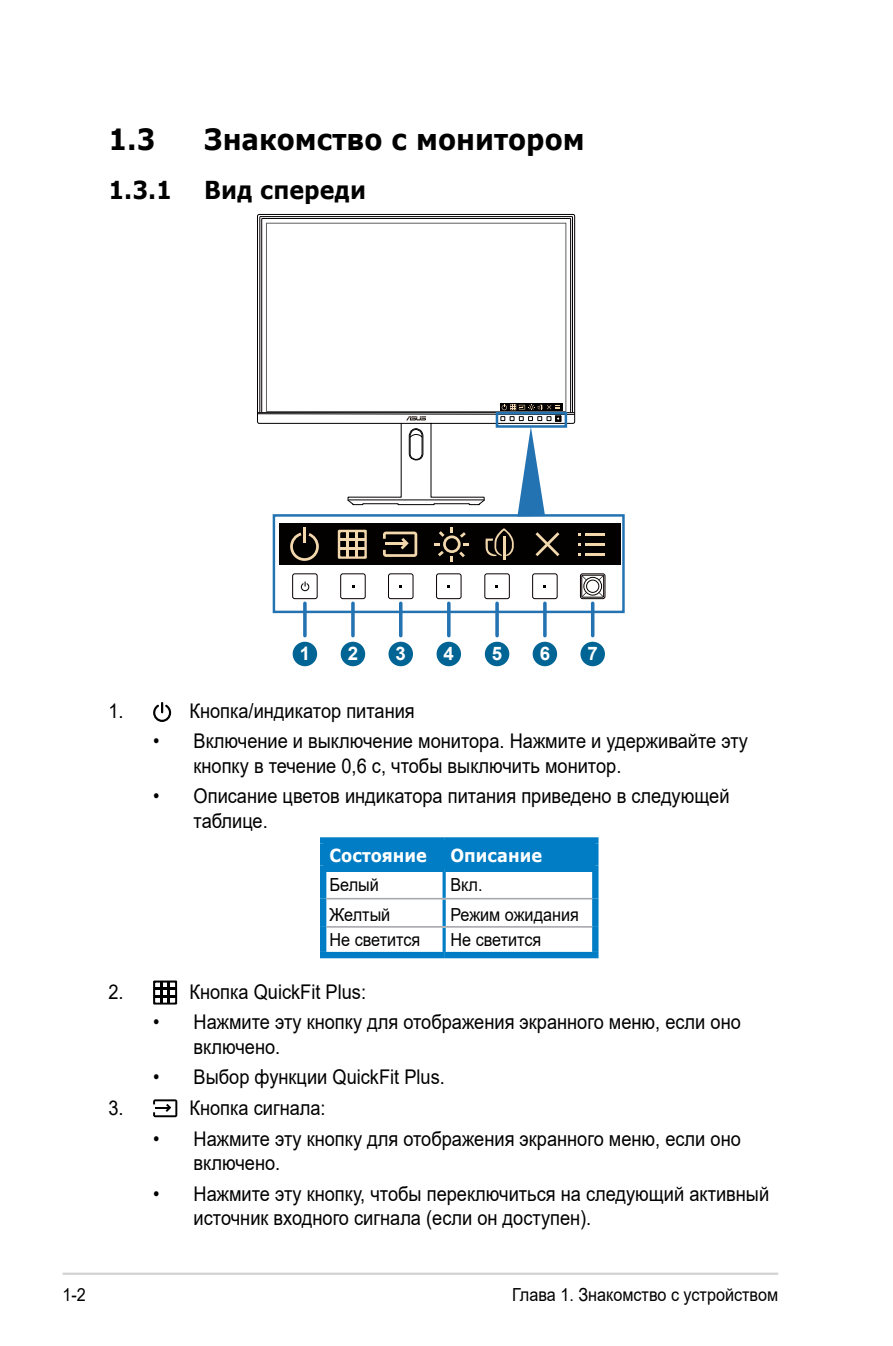
<style>
.page{position:relative;width:893px;height:1346px;background:#fff}
.page>*{position:absolute;margin:0;border:0;box-sizing:border-box;transform-origin:0 0}
.t1{font:700 29.25px "Verdana";color:#000;scale:.9 1}
.t2{font:700 24.75px "Verdana";color:#000;scale:.9 1}
.t3{font:20.25px/24.3px "Arial";color:#000;scale:.9 1}
.t4{font:700 18.68px "Arial";color:#fff}
.t5{font:18px "Arial";color:#000;scale:.9 1}
.t6{font:700 18px "Verdana";color:#fff;scale:.9 1}
</style>
<div class="page">
<hr style="left:63px;top:1272px;width:715px;height:3px;background:#d1d3d4">
<svg style="left:257px;top:214px;width:319px;height:210px"></svg>
<hr style="left:257px;top:413px;width:317px;height:2px;background:#030000">
<hr style="left:257px;top:412px;width:317px;height:1px;background:#030000">
<svg style="left:347px;top:416px;width:138px;height:89px"></svg>
<svg style="left:259px;top:216px;width:314px;height:197px"></svg>
<svg style="left:261px;top:218px;width:310px;height:195px"></svg>
<div style="left:280px;top:523px;width:341px;height:42px;background:#030000"></div>
<svg style="left:435px;top:527px;width:34px;height:34px"></svg>
<svg style="left:383px;top:531px;width:34px;height:26px"></svg>
<hr style="left:385px;top:542px;width:21px;height:3px;background:#f3d8ad">
<svg style="left:290px;top:533px;width:29px;height:28px"></svg>
<hr style="left:303px;top:527px;width:3px;height:16px;background:#f3d8ad">
<svg style="left:535px;top:532px;width:24px;height:24px"></svg>
<hr style="left:585px;top:533px;width:19px;height:3px;background:#f3d8ad">
<hr style="left:585px;top:543px;width:19px;height:3px;background:#f3d8ad">
<svg style="left:578px;top:553px;width:26px;height:2px"></svg>
<div style="left:273px;top:514px;width:352px;height:99px;border:2px solid #2372b1"></div>
<div style="left:293px;top:642px;width:24px;height:24px;background:#006494;border-radius:50%"></div>
<svg style="left:303px;top:603px;width:4px;height:33px"></svg>
<div style="left:388px;top:642px;width:25px;height:24px;background:#006494;border-radius:50%"></div>
<hr style="left:399px;top:603px;width:3px;height:33px;background:#2372b1">
<div style="left:437px;top:642px;width:24px;height:24px;background:#006494;border-radius:50%"></div>
<svg style="left:447px;top:603px;width:4px;height:33px"></svg>
<div style="left:485px;top:642px;width:24px;height:24px;background:#006494;border-radius:50%"></div>
<svg style="left:495px;top:603px;width:4px;height:33px"></svg>
<div style="left:533px;top:642px;width:24px;height:24px;background:#006494;border-radius:50%"></div>
<svg style="left:543px;top:603px;width:4px;height:33px"></svg>
<div style="left:580px;top:642px;width:25px;height:24px;background:#006494;border-radius:50%"></div>
<hr style="left:591px;top:603px;width:3px;height:33px;background:#2372b1">
<div style="left:341px;top:642px;width:24px;height:24px;background:#006494;border-radius:50%"></div>
<svg style="left:351px;top:603px;width:4px;height:33px"></svg>
<div style="left:580px;top:573px;width:25px;height:26px;border:1px solid #090101;border-radius:2px"></div>
<div style="left:532px;top:573px;width:25px;height:26px;border:1px solid #090101;border-radius:2px"></div>
<div style="left:485px;top:573px;width:25px;height:26px;border:1px solid #090101;border-radius:2px"></div>
<div style="left:436px;top:573px;width:25px;height:26px;border:1px solid #090101;border-radius:2px"></div>
<div style="left:388px;top:573px;width:25px;height:26px;border:1px solid #090101;border-radius:2px"></div>
<div style="left:340px;top:573px;width:25px;height:26px;border:1px solid #090101;border-radius:2px"></div>
<div style="left:292px;top:573px;width:25px;height:26px;border:1px solid #090101;border-radius:2px"></div>
<svg style="left:582px;top:575px;width:22px;height:22px"></svg>
<div style="left:581px;top:575px;width:23px;height:22px;border:1px solid #090101"></div>
<svg style="left:582px;top:576px;width:5px;height:4px"></svg>
<svg style="left:599px;top:576px;width:4px;height:4px"></svg>
<svg style="left:582px;top:592px;width:5px;height:5px"></svg>
<svg style="left:599px;top:592px;width:4px;height:5px"></svg>
<svg style="left:584px;top:577px;width:18px;height:18px"></svg>
<div style="left:584px;top:577px;width:18px;height:18px;border:1px solid #090101;border-radius:50%"></div>
<div style="left:587px;top:580px;width:12px;height:12px;background:#fff;border-radius:50%"></div>
<div style="left:586px;top:580px;width:13px;height:13px;border:1px solid #090101;border-radius:50%"></div>
<svg style="left:301px;top:581px;width:8px;height:10px"></svg>
<svg style="left:501px;top:416px;width:61px;height:100px"></svg>
<div style="left:496px;top:412px;width:71px;height:16px;border:3px solid #2372b1"></div>
<svg style="left:500px;top:403px;width:63px;height:8px"></svg>
<svg style="left:485px;top:528px;width:29px;height:30px"></svg>
<hr style="left:503px;top:536px;width:2px;height:24px;background:#f3d8ad">
<svg style="left:338px;top:530px;width:29px;height:29px"></svg>
<hr style="left:356px;top:532px;width:2px;height:24px;background:#f3d8ad">
<hr style="left:340px;top:539px;width:25px;height:2px;background:#f3d8ad">
<hr style="left:340px;top:547px;width:25px;height:3px;background:#f3d8ad">
<svg style="left:502px;top:404px;width:58px;height:6px"></svg>
<svg style="left:153px;top:702px;width:18px;height:20px"></svg>
<div style="left:326px;top:844px;width:266px;height:21px;background:#007dc4"></div>
<div style="left:320px;top:837px;width:124px;height:7px;background:#007dc4"></div>
<div style="left:320px;top:844px;width:6px;height:21px;background:#007dc4"></div>
<div style="left:444px;top:837px;width:154px;height:7px;background:#007dc4"></div>
<div style="left:592px;top:844px;width:6px;height:21px;background:#007dc4"></div>
<div style="left:320px;top:865px;width:124px;height:7px;background:#007dc4"></div>
<div style="left:320px;top:872px;width:6px;height:26px;background:#007dc4"></div>
<div style="left:444px;top:865px;width:154px;height:7px;background:#007dc4"></div>
<div style="left:592px;top:872px;width:6px;height:26px;background:#007dc4"></div>
<div style="left:320px;top:898px;width:6px;height:29px;background:#007dc4"></div>
<div style="left:592px;top:898px;width:6px;height:29px;background:#007dc4"></div>
<div style="left:320px;top:927px;width:6px;height:25px;background:#007dc4"></div>
<div style="left:592px;top:927px;width:6px;height:25px;background:#007dc4"></div>
<hr style="left:443px;top:844px;width:3px;height:21px;background:#007dc4">
<hr style="left:443px;top:872px;width:3px;height:26px;background:#007dc4">
<hr style="left:443px;top:899px;width:3px;height:27px;background:#007dc4">
<hr style="left:443px;top:927px;width:3px;height:25px;background:#007dc4">
<hr style="left:326px;top:898px;width:118px;height:1px;background:#a7a9ac">
<hr style="left:444px;top:898px;width:148px;height:1px;background:#a7a9ac">
<hr style="left:326px;top:926px;width:118px;height:1px;background:#a7a9ac">
<hr style="left:444px;top:926px;width:148px;height:1px;background:#a7a9ac">
<div style="left:320px;top:952px;width:124px;height:6px;background:#007dc4"></div>
<div style="left:444px;top:952px;width:154px;height:6px;background:#007dc4"></div>
<svg style="left:153px;top:980px;width:24px;height:24px"></svg>
<hr style="left:168px;top:982px;width:2px;height:21px;background:#000">
<hr style="left:155px;top:988px;width:20px;height:2px;background:#000">
<hr style="left:155px;top:995px;width:20px;height:2px;background:#000">
<svg style="left:153px;top:1099px;width:24px;height:18px"></svg>
<h1 class="t1" style="left:108px;top:118px;width:54px">1.3</h1>
<h1 class="t1" style="left:204px;top:118px;width:424px">Знакомство с монитором</h1>
<p class="t2" style="left:108px;top:172px;width:72px">1.3.1</p>
<p class="t2" style="left:204px;top:172px;width:181px">Вид спереди</p>
<p class="t4" style="left:300px;top:640px;width:12px">1</p>
<p class="t4" style="left:348px;top:640px;width:12px">2</p>
<p class="t4" style="left:396px;top:640px;width:12px">3</p>
<p class="t4" style="left:444px;top:640px;width:12px">4</p>
<p class="t4" style="left:492px;top:640px;width:12px">5</p>
<p class="t4" style="left:540px;top:640px;width:12px">6</p>
<p class="t4" style="left:587px;top:640px;width:12px">7</p>
<p class="t3" style="left:108px;top:698px;width:18px">1.</p>
<p class="t3" style="left:189px;top:698px;width:252px">Кнопка/индикатор питания</p>
<p class="t3" style="left:194px;top:729px;width:617px;text-indent:-40px">• Включение и выключение монитора. Нажмите и удерживайте эту кнопку в течение 0,6 с, чтобы выключить монитор.</p>
<p class="t3" style="left:194px;top:784px;width:597px;text-indent:-40px">• Описание цветов индикатора питания приведено в следующей таблице.</p>
<p class="t6" style="left:330px;top:843px;width:110px">Состояние</p>
<p class="t6" style="left:450px;top:843px;width:103px">Описание</p>
<p class="t5" style="left:330px;top:872px;width:56px">Белый</p>
<p class="t5" style="left:450px;top:872px;width:37px">Вкл.</p>
<p class="t5" style="left:330px;top:902px;width:69px">Желтый</p>
<p class="t5" style="left:450px;top:902px;width:144px">Режим ожидания</p>
<p class="t5" style="left:330px;top:928px;width:102px">Не светится</p>
<p class="t5" style="left:450px;top:928px;width:102px">Не светится</p>
<p class="t3" style="left:108px;top:979px;width:18px">2.</p>
<p class="t3" style="left:189px;top:979px;width:198px">Кнопка QuickFit Plus:</p>
<p class="t3" style="left:194px;top:1010px;width:610px;text-indent:-40px">• Нажмите эту кнопку для отображения экранного меню, если оно включено.</p>
<p class="t3" style="left:153px;top:1065px;width:326px">• Выбор функции QuickFit Plus.</p>
<p class="t3" style="left:108px;top:1095px;width:18px">3.</p>
<p class="t3" style="left:189px;top:1095px;width:153px">Кнопка сигнала:</p>
<p class="t3" style="left:194px;top:1126px;width:610px;text-indent:-40px">• Нажмите эту кнопку для отображения экранного меню, если оно включено.</p>
<p class="t3" style="left:194px;top:1181px;width:641px;text-indent:-40px">• Нажмите эту кнопку, чтобы переключиться на следующий активный источник входного сигнала (если он доступен).</p>
<p class="t5" style="left:63px;top:1282px;width:28px">1-2</p>
<p class="t5" style="left:512px;top:1282px;width:297px">Глава 1. Знакомство с устройством</p>
</div>
